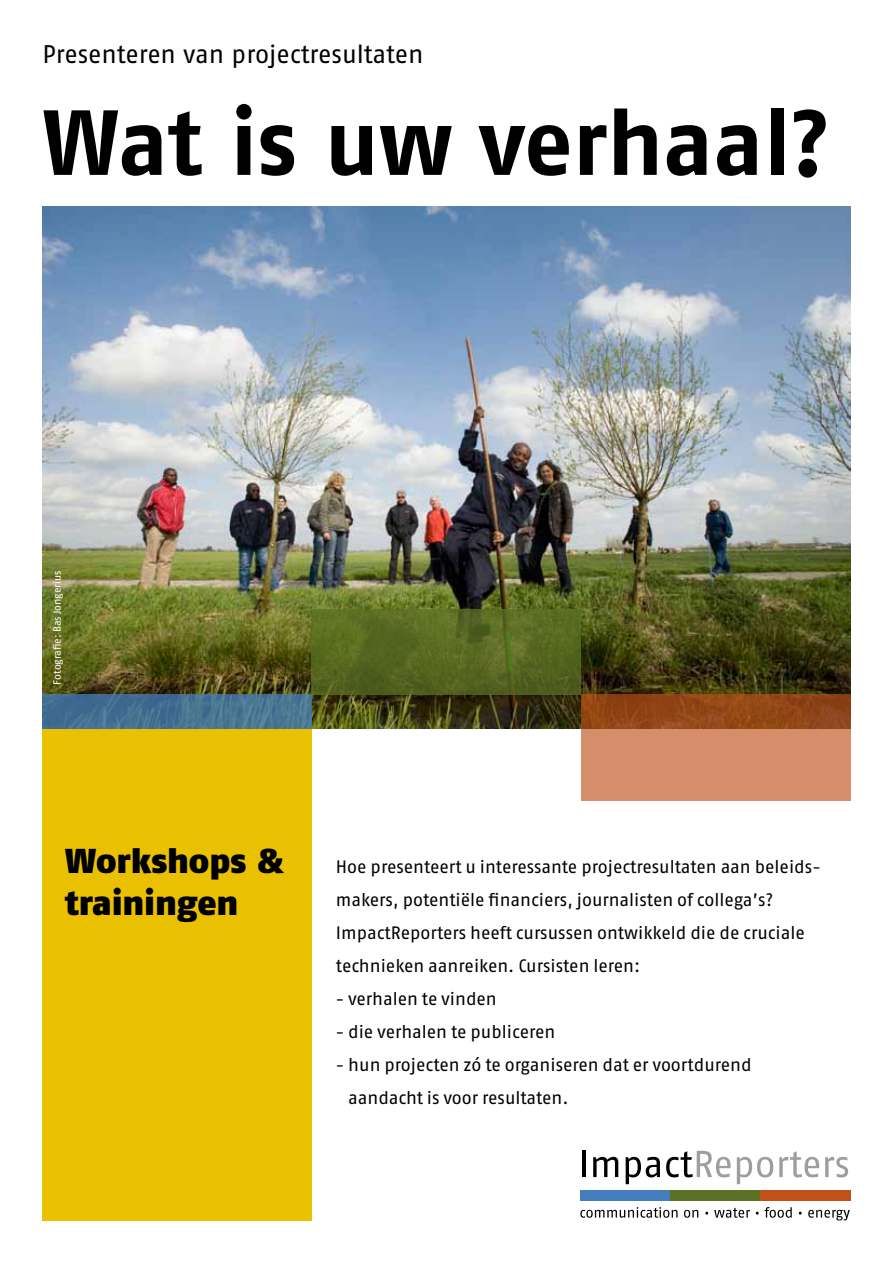
<style>
.page{position:relative;width:893px;height:1263px;background:#fff}
.page>*{position:absolute;margin:0;border:0;box-sizing:border-box;transform-origin:0 0}
.t1{font:700 92.25px "Fago No";letter-spacing:-.005em;color:#000}
.t2{font:900 34.5px/41.4px "Fago No";letter-spacing:-.005em;color:#000}
.t3{font:25.5px "Fago No Regular Tf";letter-spacing:-.005em;color:#000}
.t4{font:18px/33px "Fago No";letter-spacing:-.005em;color:#000}
.t5{font:10.5px "Fago No";letter-spacing:-.005em;color:#fff}
.s1{font-size:15px}
</style>
<div class="page">
<div style="left:43px;top:694px;width:269px;height:526px;background:#eac100"></div>
<hr style="left:582px;top:1151px;width:4px;height:26px;background:#000">
<svg style="left:593px;top:1157px;width:25px;height:20px"></svg>
<svg style="left:626px;top:1157px;width:34px;height:27px"></svg>
<svg style="left:666px;top:1151px;width:65px;height:26px"></svg>
<svg style="left:737px;top:1157px;width:36px;height:27px"></svg>
<svg style="left:779px;top:1151px;width:40px;height:26px"></svg>
<svg style="left:825px;top:1157px;width:23px;height:20px"></svg>
<div style="left:580px;top:1190px;width:90px;height:11px;background:#447ebc"></div>
<div style="left:670px;top:1190px;width:90px;height:11px;background:#5b7224"></div>
<div style="left:760px;top:1190px;width:90px;height:11px;background:#c15119"></div>
<svg style="left:580px;top:1207px;width:98px;height:11px"></svg>
<svg style="left:684px;top:1210px;width:14px;height:8px"></svg>
<svg style="left:714px;top:1208px;width:36px;height:10px"></svg>
<svg style="left:765px;top:1207px;width:27px;height:11px"></svg>
<svg style="left:808px;top:1210px;width:42px;height:10px"></svg>
<img style="left:43px;top:206px;width:807px;height:523px">
<svg style="left:43px;top:694px;width:269px;height:35px;background:#467191"></svg>
<svg style="left:312px;top:609px;width:269px;height:85px;background:#576720"></svg>
<svg style="left:581px;top:694px;width:269px;height:106px;background:#bf764e"></svg>
<h3 class="t3" style="left:43px;top:40px;width:382px">Presenteren van projectresultaten</h3>
<h1 class="t1" style="left:43px;top:89px;width:789px">Wat is uw verhaal?</h1>
<p class="t5" style="left:51px;top:685px;width:115px;rotate:-90deg">Fotografie: Bas Jongerius</p>
<h2 class="t2" style="left:65px;top:840px;width:221px">Workshops &amp; trainingen</h2>
<p class="t4" style="left:336px;top:850px;width:486px">Hoe presenteert u interessante projectresultaten aan beleids&shy;makers, potentiële financiers, journalisten of collega’s?<br>ImpactReporters heeft cursussen ontwikkeld die de cruciale technieken aanreiken. Cursisten leren:</p>
<p class="t4" style="left:336px;top:982px;width:162px"><span class="s1">-</span> verhalen te vinden</p>
<p class="t4" style="left:336px;top:1015px;width:221px"><span class="s1">-</span> die verhalen te publiceren</p>
<p class="t4" style="left:348px;top:1048px;width:405px;text-indent:-12px"><span class="s1">-</span> hun projecten zó te organiseren dat er voortdurend aandacht is voor resultaten.</p>
</div>
